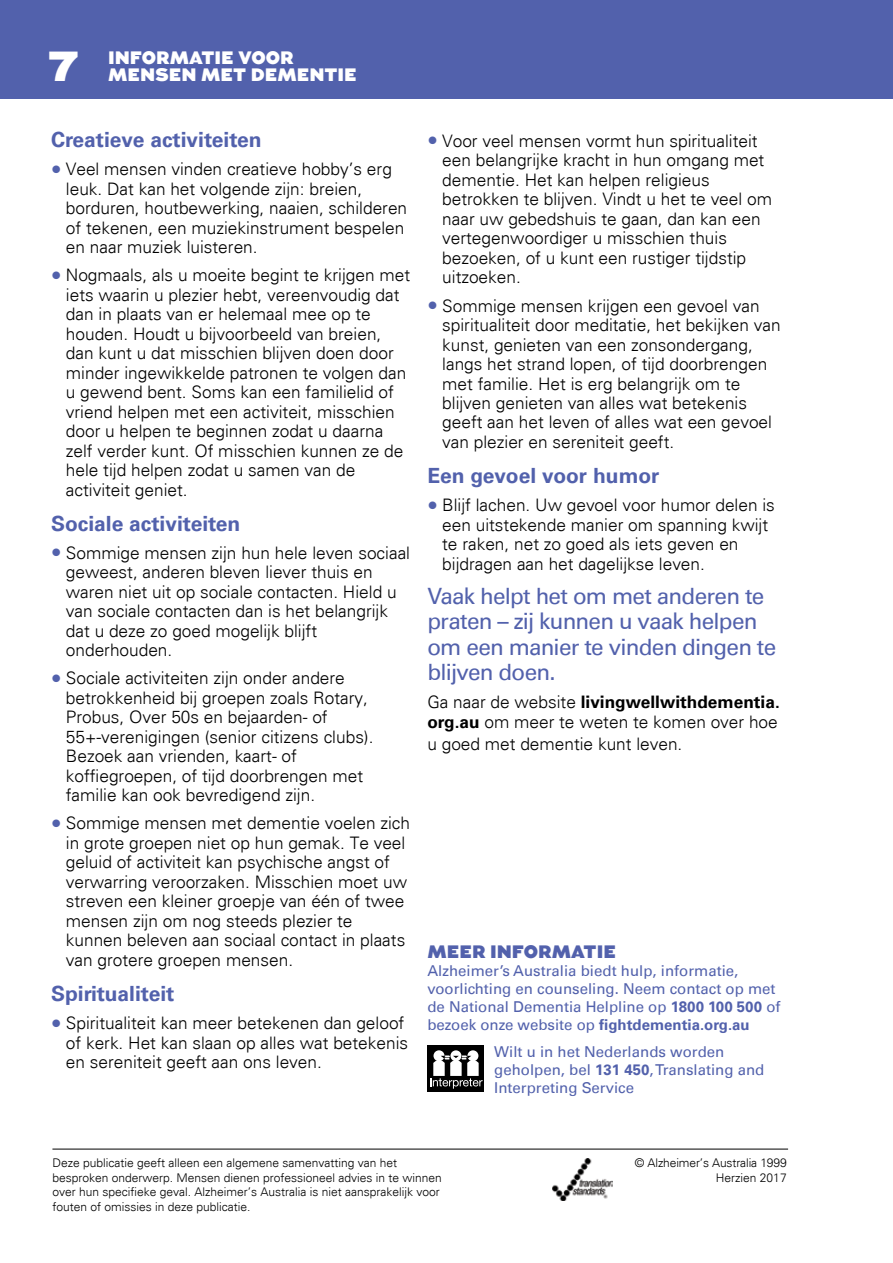
<style>
.page{position:relative;width:893px;height:1263px;background:#fff}
.page>*{position:absolute;margin:0;border:0;box-sizing:border-box;transform-origin:0 0}
.t1{font:900 42px "Augustus";color:#fff}
.t2{font:22.5px/25.5px "Univers LT Std";letter-spacing:-.035em;color:#5261ac}
.t3{font:700 21px "Univers LT Std";color:#5261ac}
.t4{font:900 18px/17.2px "Augustus";color:#fff}
.t5{font:900 18px "Augustus";color:#5261ac}
.t6{font:300 17.25px/19.5px "Univers";color:#000}
.t7{font:700 17.25px "Univers LT Std";color:#000}
.t8{font:15px/18px "Univers LT Std";color:#5261ac}
.t9{font:300 12px/14.4px "Univers";color:#000}
.s1{font-size:21px;color:#5261ac}
.s2{font-family:"Univers";font-weight:300}
.s3{font-family:"Univers LT Std";font-weight:700}
.s4{font-weight:700}
</style>
<div class="page">
<div style="left:0;top:0;width:893px;height:99px;background:#5261ac"></div>
<div style="left:427px;top:1046px;width:57px;height:46px;background:#000"></div>
<div style="left:467px;top:1050px;width:11px;height:11px;background:#fff;border-radius:50%"></div>
<div style="left:433px;top:1050px;width:11px;height:11px;background:#fff;border-radius:50%"></div>
<div style="left:450px;top:1050px;width:11px;height:11px;background:#fff;border-radius:50%"></div>
<svg style="left:430px;top:1055px;width:53px;height:34px"></svg>
<img style="left:553px;top:1159px;width:60px;height:41px">
<hr style="left:52px;top:1149px;width:736px;height:1px;background:#000">
<h1 class="t1" style="left:48px;top:41px;width:31px">7</h1>
<p class="t4" style="left:108px;top:49px;width:250px">INFORMATIE VOOR<br>MENSEN MET DEMENTIE</p>
<p class="t3" style="left:51px;top:127px;width:212px">Creatieve activiteiten</p>
<p class="t6" style="left:66px;top:159px;width:343px;text-indent:-15px"><span class="s1">•</span> Veel mensen vinden creatieve hobby’s erg leuk. Dat kan het volgende zijn: breien, borduren, houtbewerking, naaien, schilderen of tekenen, een muziekinstrument bespelen en naar muziek luisteren.</p>
<p class="t6" style="left:66px;top:265px;width:346px;text-indent:-15px"><span class="s1">•</span> Nogmaals, als u moeite begint te krijgen met iets waarin u plezier hebt, vereenvoudig dat dan in plaats van er helemaal mee op te houden. Houdt u bijvoorbeeld van breien, dan kunt u dat misschien blijven doen door minder ingewikkelde patronen te volgen dan u gewend bent. Soms kan een familielid of vriend helpen met een activiteit, misschien door u helpen te beginnen zodat u daarna zelf verder kunt. Of misschien kunnen ze de hele tijd helpen zodat u samen van de activiteit geniet.</p>
<p class="t3" style="left:51px;top:511px;width:191px">Sociale activiteiten</p>
<p class="t6" style="left:66px;top:543px;width:346px;text-indent:-15px"><span class="s1">•</span> Sommige mensen zijn hun hele leven sociaal geweest, anderen bleven liever thuis en waren niet uit op sociale contacten. Hield u van sociale contacten dan is het belangrijk dat u deze zo goed mogelijk blijft onderhouden.</p>
<p class="t6" style="left:66px;top:668px;width:309px;text-indent:-15px"><span class="s1">•</span> Sociale activiteiten zijn onder andere betrokkenheid bij groepen zoals Rotary, Probus, Over 50s en bejaarden- of 55+-verenigingen (senior citizens clubs).<br>Bezoek aan vrienden, kaart- of koffiegroepen, of tijd doorbrengen met familie kan ook bevredigend zijn.</p>
<p class="t6" style="left:66px;top:813px;width:346px;text-indent:-15px"><span class="s1">•</span> Sommige mensen met dementie voelen zich in grote groepen niet op hun gemak. Te veel geluid of activiteit kan psychische angst of verwarring veroorzaken. Misschien moet uw streven een kleiner groepje van één of twee mensen zijn om nog steeds plezier te kunnen beleven aan sociaal contact in plaats van grotere groepen mensen.</p>
<p class="t3" style="left:51px;top:981px;width:125px">Spiritualiteit</p>
<p class="t6" style="left:66px;top:1013px;width:344px;text-indent:-15px"><span class="s1">•</span> Spiritualiteit kan meer betekenen dan geloof of kerk. Het kan slaan op alles wat betekenis en sereniteit geeft aan ons leven.</p>
<p class="t6" style="left:442px;top:131px;width:331px;text-indent:-15px"><span class="s1">•</span> Voor veel mensen vormt hun spiritualiteit een belangrijke kracht in hun omgang met dementie. Het kan helpen religieus betrokken te blijven. Vindt u het te veel om naar uw gebedshuis te gaan, dan kan een vertegenwoordiger u misschien thuis bezoeken, of u kunt een rustiger tijdstip uitzoeken.</p>
<p class="t6" style="left:442px;top:296px;width:340px;text-indent:-15px"><span class="s1">•</span> Sommige mensen krijgen een gevoel van spiritualiteit door meditatie, het bekijken van kunst, genieten van een zonsondergang, langs het strand lopen, of tijd doorbrengen met familie. Het is erg belangrijk om te blijven genieten van alles wat betekenis geeft aan het leven of alles wat een gevoel van plezier en sereniteit geeft.</p>
<p class="t3" style="left:427px;top:464px;width:234px">Een gevoel voor humor</p>
<p class="t6" style="left:442px;top:495px;width:334px;text-indent:-15px"><span class="s1">•</span> Blijf lachen. Uw gevoel voor humor delen is een uitstekende manier om spanning kwijt te raken, net zo goed als iets geven en bijdragen aan het dagelijkse leven.</p>
<h2 class="t2" style="left:427px;top:583px;width:350px">Vaak helpt het om met anderen te praten – zij kunnen u vaak helpen om een manier te vinden dingen te blijven doen.</h2>
<p class="t7" style="left:427px;top:692px;width:354px"><span class="s2">Ga naar de website</span> livingwellwithdementia.</p>
<p class="t6" style="left:427px;top:710px;width:352px;line-height:22.5px"><span class="s3">org.au</span> om meer te weten te komen over hoe u goed met dementie kunt leven.</p>
<p class="t5" style="left:427px;top:941px;width:190px">MEER INFORMATIE</p>
<p class="t8" style="left:427px;top:962px;width:355px">Alzheimer’s Australia biedt hulp, informatie, voorlichting en counseling. Neem contact op met de National Dementia Helpline op <span class="s4">1800 100 500</span> of bezoek onze website op <span class="s4">fightdementia.org.au</span></p>
<p class="t8" style="left:494px;top:1043px;width:272px">Wilt u in het Nederlands worden geholpen, bel <span class="s4">131 450</span>, Translating and<br>Interpreting Service</p>
<p class="t9" style="left:52px;top:1156px;width:391px">Deze publicatie geeft alleen een algemene samenvatting van het besproken onderwerp. Mensen dienen professioneel advies in te winnen over hun specifieke geval. Alzheimer’s Australia is niet aansprakelijk voor fouten of omissies in deze publicatie.</p>
<p class="t9" style="left:635px;top:1156px;width:153px;text-align:right">© Alzheimer’s Australia 1999<br>Herzien 2017</p>
</div>
